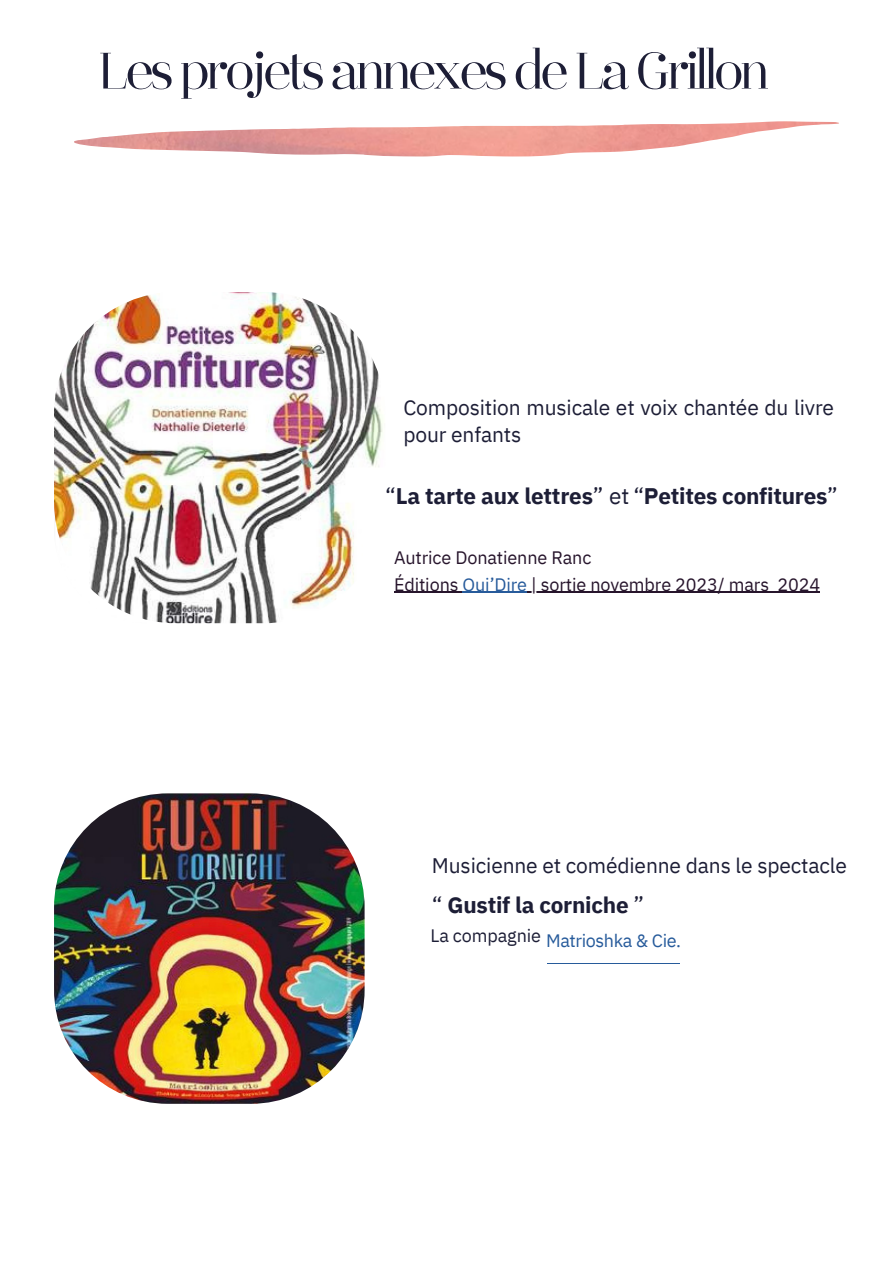
<style>
.page{position:relative;width:894px;height:1264px;background:#fff}
.page>*{position:absolute;margin:0;border:0;box-sizing:border-box;transform-origin:0 0}
.t1{font:51px "Destine";letter-spacing:-.02em;color:#1d1e36}
.t2{font:700 22.5px "IBM Plex Sans";letter-spacing:-.01em;color:#1d1e36}
.t3{font:21px/27px "IBM Plex Sans";letter-spacing:-.005em;color:#1d1e36}
.t4{font:18px/27px "IBM Plex Sans";letter-spacing:-.005em;color:#27152c}
.t5{font:18px "IBM Plex Sans";letter-spacing:-.02em;color:#275b9b}
.t6{font:18px "IBM Plex Sans";letter-spacing:-.005em;color:#1d1e36}
.s1{font-weight:400}
.s2{color:#275b9b}
</style>
<div class="page">
<img style="left:74px;top:121px;width:765px;height:36px">
<hr style="left:547px;top:963px;width:132px;height:1px;background:#275b9b">
<img style="left:54px;top:793px;width:310px;height:310px;border-radius:114px">
<img style="left:54px;top:292px;width:331px;height:331px;border-radius:121px">
<hr style="left:394px;top:591px;width:68px;height:1px;background:#27152c">
<hr style="left:462px;top:591px;width:65px;height:1px;background:#275b9b">
<hr style="left:527px;top:591px;width:241px;height:1px;background:#27152c">
<hr style="left:777px;top:591px;width:42px;height:1px;background:#27152c">
<h1 class="t1" style="left:99px;top:48px;width:670px">Les projets annexes de La Grillon</h1>
<p class="t3" style="left:403px;top:394px;width:432px">Composition musicale et voix chantée du livre pour enfants</p>
<p class="t2" style="left:385px;top:480px;width:454px"><span class="s1">“</span>La tarte aux lettres<span class="s1">” et “</span>Petites confitures<span class="s1">”</span></p>
<p class="t4" style="left:394px;top:543px;width:427px">Autrice Donatienne Ranc<br>Éditions <span class="s2">Oui’Dire</span> | sortie novembre 2023/ mars 2024</p>
<p class="t3" style="left:432px;top:851px;width:416px">Musicienne et comédienne dans le spectacle</p>
<p class="t2" style="left:432px;top:889px;width:214px"><span class="s1">“</span> Gustif la corniche <span class="s1">”</span></p>
<p class="t5" style="left:546px;top:928px;width:136px">Matrioshka &amp; Cie.</p>
<p class="t6" style="left:430px;top:923px;width:112px">La compagnie</p>
</div>
